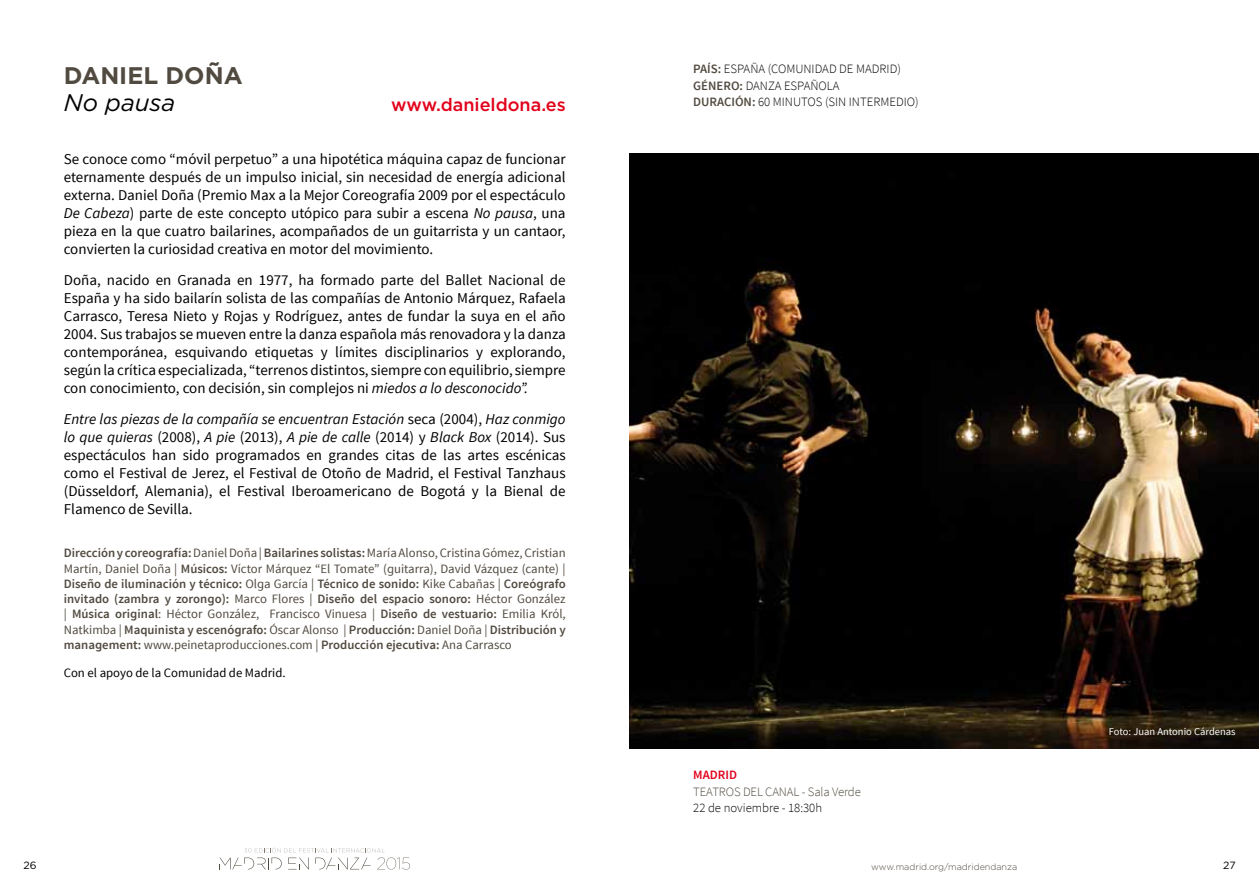
<style>
.page{position:relative;width:1259px;height:893px;background:#fff}
.page>*{position:absolute;margin:0;border:0;box-sizing:border-box;transform-origin:0 0}
.t1{font:700 24px "Gotham HTF";color:#514a40}
.t2{font:italic 24px "Gotham HTF";color:#000}
.t3{font:500 18px "Gotham HTF";color:#e2001a}
.t4{font:15px/18px "Source Sans Pro";color:#000;text-align:justify}
.t5{font:12.75px/15.3px "Source Sans Pro";color:#514a40;text-align:justify}
.t6{font:300 12.75px/16.5px "Source Sans Pro";color:#000}
.t7{font:12.75px "Source Sans Pro";color:#000}
.t8{font:300 12.75px "Source Sans Pro";letter-spacing:-.01em;color:#514a40}
.t9{font:600 12.75px "Source Sans Pro";color:#e2001a}
.t10{font:10.5px "Source Sans Pro";color:#fff}
.t11{font:10.5px "Gotham HTF";color:#000}
.t12{font:300 9px "Gotham HTF";color:#514a40}
.s1{font-style:italic}
.s2{font-weight:600}
.s3{font-weight:600;color:#514a40}
</style>
<div class="page">
<svg style="left:219px;top:847px;width:191px;height:23px"></svg>
<img style="left:629px;top:153px;width:630px;height:595px">
<h1 class="t1" style="left:64px;top:61px;width:180px">DANIEL DOÑA</h1>
<h1 class="t2" style="left:64px;top:89px;width:113px">No pausa</h1>
<p class="t3" style="left:391px;top:94px;width:176px">www.danieldona.es</p>
<p class="t4" style="left:64px;top:151px;width:503px">Se conoce como “móvil perpetuo” a una hipotética máquina capaz de funcionar eternamente después de un impulso inicial, sin necesidad de energía adicional externa. Daniel Doña (Premio Max a la Mejor Coreografía 2009 por el espectáculo <span class="s1">De Cabeza</span>) parte de este concepto utópico para subir a escena <span class="s1">No pausa</span>, una pieza en la que cuatro bailarines, acompañados de un guitarrista y un cantaor, convierten la curiosidad creativa en motor del movimiento.</p>
<p class="t4" style="left:64px;top:271px;width:503px">Doña, nacido en Granada en 1977, ha formado parte del Ballet Nacional de España y ha sido bailarín solista de las compañías de Antonio Márquez, Rafaela Carrasco, Teresa Nieto y Rojas y Rodríguez, antes de fundar la suya en el año 2004. Sus trabajos se mueven entre la danza española más renovadora y la danza contemporánea, esquivando etiquetas y límites disciplinarios y explorando, según la crítica especializada, “terrenos distintos, siempre con equilibrio, siempre con conocimiento, con decisión, sin complejos ni <span class="s1">miedos a lo desconocido”.</span></p>
<p class="t4" style="left:64px;top:410px;width:503px"><span class="s1">Entre las piezas de la compañía se encuentran Estación</span> seca (2004), <span class="s1">Haz conmigo lo que quieras</span> (2008), <span class="s1">A pie</span> (2013), <span class="s1">A pie de calle</span> (2014) y <span class="s1">Black Box</span> (2014). Sus espectáculos han sido programados en grandes citas de las artes escénicas como el Festival de Jerez, el Festival de Otoño de Madrid, el Festival Tanzhaus (Düsseldorf, Alemania), el Festival Iberoamericano de Bogotá y la Bienal de Flamenco de Sevilla.</p>
<p class="t5" style="left:64px;top:546px;width:503px"><span class="s2">Dirección y coreografía:</span> Daniel Doña | <span class="s2">Bailarines solistas:</span> María Alonso, Cristina Gómez, Cristian Martín, Daniel Doña | <span class="s2">Músicos:</span> Víctor Márquez “El Tomate” (guitarra), David Vázquez (cante) | <span class="s2">Diseño de iluminación y técnico:</span> Olga García | <span class="s2">Técnico de sonido:</span> Kike Cabañas | <span class="s2">Coreógrafo invitado (zambra y zorongo):</span> Marco Flores | <span class="s2">Diseño del espacio sonoro:</span> Héctor González | <span class="s2">Música original</span>: Héctor González, Francisco Vinuesa | <span class="s2">Diseño de vestuario:</span> Emilia Król, Natkimba | <span class="s2">Maquinista y escenógrafo:</span> Óscar Alonso | <span class="s2">Producción:</span> Daniel Doña | <span class="s2">Distribución y management:</span> www.peinetaproducciones.com | <span class="s2">Producción ejecutiva:</span> Ana Carrasco</p>
<p class="t7" style="left:64px;top:665px;width:223px">Con el apoyo de la Comunidad de Madrid.</p>
<p class="t6" style="left:693px;top:61px;width:209px"><span class="s3">País:</span> ESPAÑA (COMUNIDAD DE MADRID)<br><span class="s3">Gén ero:</span> DANZA ESPAÑ</p>
<p class="t6" style="left:693px;top:77px;width:227px;text-indent:125px">OLA<br><span class="s3">Duración:</span> 60 MINUTOS (SIN INTERMEDIO)</p>
<p class="t9" style="left:693px;top:767px;width:9px">madrid</p>
<p class="t8" style="left:693px;top:784px;width:169px">TEATROS DEL CANAL - SALA VERDE</p>
<p class="t6" style="left:693px;top:800px;width:130px">22 DE NOVIEMBRE - 18:30H</p>
<p class="t10" style="left:1108px;top:725px;width:128px">Foto: Juan Antonio Cárdenas</p>
<p class="t11" style="left:23px;top:860px;width:15px">26</p>
<p class="t12" style="left:871px;top:861px;width:147px">www.madrid.org/madridendanza</p>
<p class="t11" style="left:1223px;top:860px;width:14px">27</p>
</div>
